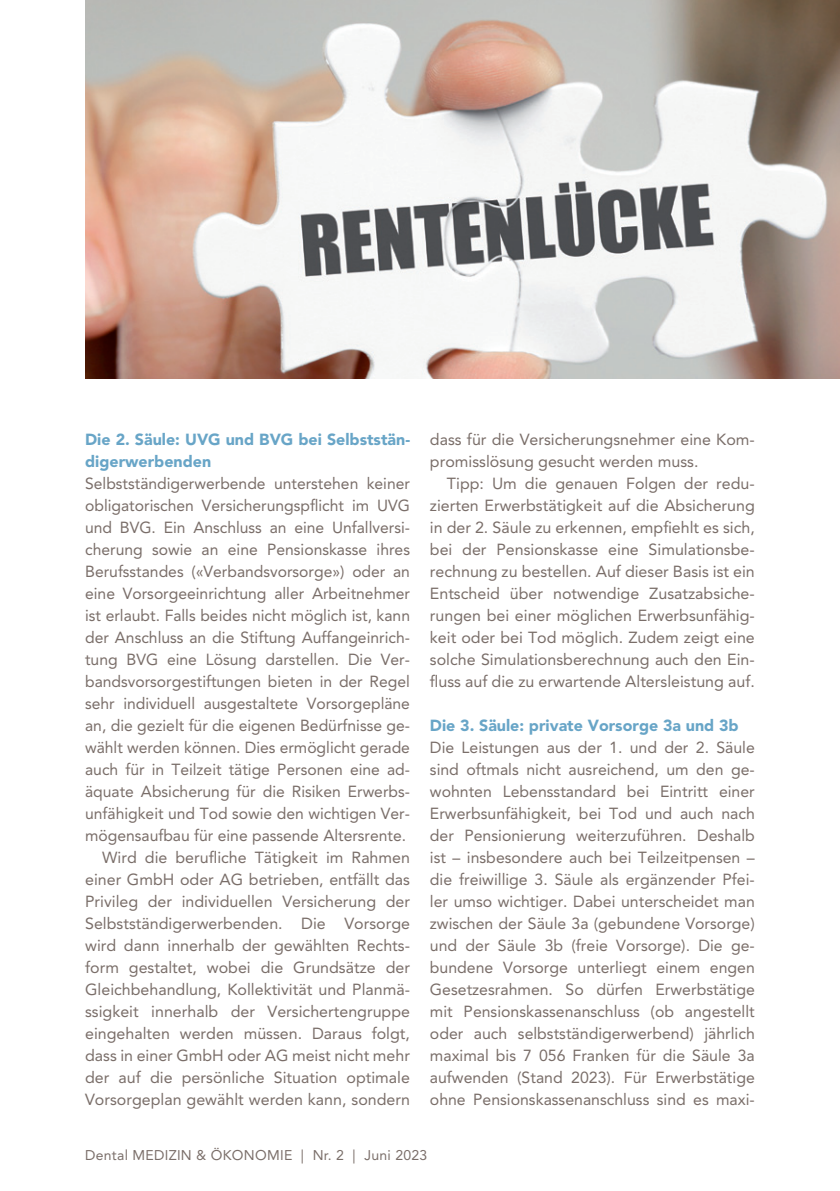
<style>
.page{position:relative;width:840px;height:1191px;background:#fff}
.page>*{position:absolute;margin:0;border:0;box-sizing:border-box;transform-origin:0 0}
.t1{font:16px/22px "Avenir LT Std";color:#7a6e69;text-align:justify}
.t2{font:900 16px/22px "Avenir LT Std";color:#68a5c7}
.t3{font:14px "Avenir LT Std";letter-spacing:.02em;color:#7a6e69}
</style>
<div class="page">
<img style="left:85px;top:0;width:754px;height:379px">
<p class="t2" style="left:85px;top:428px;width:326px">Die 2. Säule: UVG und BVG bei Selbststän&shy;digerwerbenden</p>
<p class="t1" style="left:85px;top:472px;width:326px;text-align:right">Selbstständigerwerbende unterstehen keiner obligatorischen Versicherungspflicht im UVG und BVG. Ein Anschluss an eine Unfallversi&shy;cherung sowie an eine Pensionskasse ihres Berufsstandes («Verbandsvorsorge») oder an eine Vorsorgeeinrichtung aller Arbeitnehmer ist erlaubt. Falls beides nicht möglich ist, kann der Anschluss an die Stiftung Auffangeinrich&shy;tung BVG eine Lösung darstellen. Die Ver&shy;bandsvorsorgestiftungen bieten in der Regel sehr individuell ausgestaltete Vorsorgepläne an, die gezielt für die eigenen Bedürfnisse ge&shy;wählt werden können. Dies ermöglicht gerade auch für in Teilzeit tätige Personen eine ad&shy;äquate Absicherung für die Risiken Erwerbs&shy;unfähigkeit und Tod sowie den wichtigen Ver&shy;mögensaufbau für eine passende Altersrente.<br>Wird die berufliche Tätigkeit im Rahmen einer GmbH oder AG betrieben, entfällt das Privileg der individuellen Versicherung der Selbstständigerwerbenden. Die Vorsorge wird dann innerhalb der gewählten Rechts&shy;form gestaltet, wobei die Grundsätze der Gleichbehandlung, Kollektivität und Planmä&shy;ssigkeit innerhalb der Versichertengruppe eingehalten werden müssen. Daraus folgt, dass in einer GmbH oder AG meist nicht mehr der auf die persönliche Situation optimale Vorsorgeplan gewählt werden kann, sondern</p>
<p class="t1" style="left:429px;top:428px;width:326px">dass für die Versicherungsnehmer eine Kom&shy;promisslösung gesucht werden muss.</p>
<p class="t1" style="left:429px;top:472px;width:326px;text-indent:17px">Tipp: Um die genauen Folgen der redu&shy;zierten Erwerbstätigkeit auf die Absicherung in der 2. Säule zu erkennen, empfiehlt es sich, bei der Pensionskasse eine Simulationsbe&shy;rechnung zu bestellen. Auf dieser Basis ist ein Entscheid über notwendige Zusatzabsiche&shy;rungen bei einer möglichen Erwerbsunfähig&shy;keit oder bei Tod möglich. Zudem zeigt eine solche Simulationsberechnung auch den Ein&shy;fluss auf die zu erwartende Altersleistung auf.</p>
<p class="t2" style="left:429px;top:714px;width:310px">Die 3. Säule: private Vorsorge 3a und 3b</p>
<p class="t1" style="left:429px;top:736px;width:326px">Die Leistungen aus der 1. und der 2. Säule sind oftmals nicht ausreichend, um den ge&shy;wohnten Lebensstandard bei Eintritt einer Erwerbsunfähigkeit, bei Tod und auch nach der Pensionierung weiterzuführen. Deshalb ist – insbesondere auch bei Teilzeitpensen – die freiwillige 3. Säule als ergänzender Pfei&shy;ler umso wichtiger. Dabei unterscheidet man zwischen der Säule 3a (gebundene Vorsorge) und der Säule 3b (freie Vorsorge). Die ge&shy;bundene Vorsorge unterliegt einem engen Gesetzesrahmen. So dürfen Erwerbstätige mit Pensionskassenanschluss (ob angestellt oder auch selbstständigerwerbend) jährlich maximal bis 7 056 Franken für die Säule 3a aufwenden (Stand 2023). Für Erwerbstätige ohne Pensionskassenanschluss sind es maxi-</p>
<p class="t3" style="left:85px;top:1146px;width:343px">Dental MEDIZIN &amp; ÖKONOMIE | Nr. 2 | Juni 2023</p>
</div>
